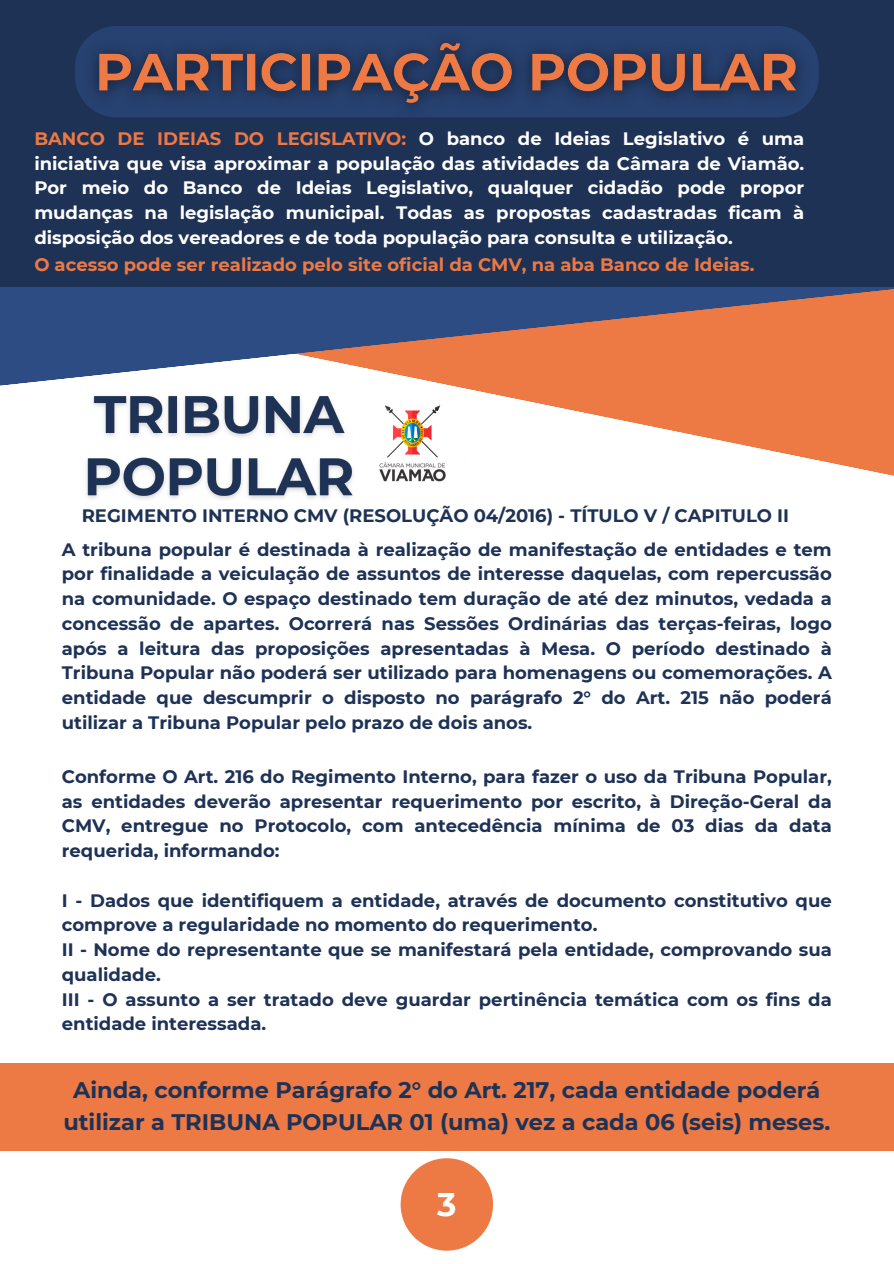
<style>
.page{position:relative;width:894px;height:1264px;background:#fff}
.page>*{position:absolute;margin:0;border:0;box-sizing:border-box;transform-origin:0 0}
.t1{font:700 32.7px "Montserrat";color:#fff}
.t2{font:700 22.5px/31.5px "Montserrat";color:#1e3256;text-align:center}
.t3{font:700 18px/24.8px "Montserrat";color:#1e3256}
.t4{font:700 18px/24.8px "Montserrat";color:#fff;text-align:justify}
.t5{font:700 18px "Montserrat";color:#ed7944}
.s1{color:#ed7944}
</style>
<div class="page">
<div style="left:400px;top:1158px;width:93px;height:92px;background:#ed7944;border-radius:50%"></div>
<svg style="left:379px;top:397px;width:514px;height:85px"></svg>
<svg style="left:0;top:0;width:893px;height:397px"></svg>
<div style="left:0;top:0;width:892px;height:286px;background:#1e3256"></div>
<div style="left:0;top:1063px;width:893px;height:87px;background:#ed7944"></div>
<img style="left:77px;top:26px;width:741px;height:91px">
<img style="left:78px;top:382px;width:283px;height:118px">
<p class="t4" style="left:34px;top:126px;width:771px"><span class="s1">BANCO DE IDEIAS DO LEGISLATIVO:</span> O banco de Ideias Legislativo é uma iniciativa que visa aproximar a população das atividades da Câmara de Viamão.<br>Por meio do Banco de Ideias Legislativo, qualquer cidadão pode propor mudanças na legislação municipal. Todas as propostas cadastradas ficam à disposição dos vereadores e de toda população para consulta e utilização.</p>
<h3 class="t5" style="left:34px;top:253px;width:721px">O acesso pode ser realizado pelo site oficial da CMV, na aba Banco de Ideias.</h3>
<p class="t3" style="left:82px;top:503px;width:708px">REGIMENTO INTERNO CMV (RESOLUÇÃO 04/2016) - TÍTULO V / CAPITULO II</p>
<p class="t3" style="left:62px;top:537px;width:771px;text-align:justify">A tribuna popular é destinada à realização de manifestação de entidades e tem por finalidade a veiculação de assuntos de interesse daquelas, com repercussão na comunidade. O espaço destinado tem duração de até dez minutos, vedada a concessão de apartes. Ocorrerá nas Sessões Ordinárias das terças-feiras, logo após a leitura das proposições apresentadas à Mesa. O período destinado à Tribuna Popular não poderá ser utilizado para homenagens ou comemorações. A entidade que descumprir o disposto no parágrafo 2° do Art. 215 não poderá utilizar a Tribuna Popular pelo prazo de dois anos.</p>
<p class="t3" style="left:62px;top:764px;width:771px;text-align:justify">Conforme O Art. 216 do Regimento Interno, para fazer o uso da Tribuna Popular, as entidades deverão apresentar requerimento por escrito, à Direção-Geral da CMV, entregue no Protocolo, com antecedência mínima de 03 dias da data requerida, informando:</p>
<p class="t3" style="left:62px;top:887px;width:771px">I - Dados que identifiquem a entidade, através de documento constitutivo que comprove a regularidade no momento do requerimento.</p>
<p class="t3" style="left:62px;top:937px;width:771px">II - Nome do representante que se manifestará pela entidade, comprovando sua qualidade.</p>
<h2 class="t3" style="left:62px;top:986px;width:771px">III - O assunto a ser tratado deve guardar pertinência temática com os fins da entidade interessada.</h2>
<p class="t2" style="left:63px;top:1074px;width:768px">Ainda, conforme Parágrafo 2° do Art. 217, cada entidade poderá utilizar a TRIBUNA POPULAR 01 (uma) vez a cada 06 (seis) meses.</p>
<p class="t1" style="left:437px;top:1184px;width:21px">3</p>
</div>
